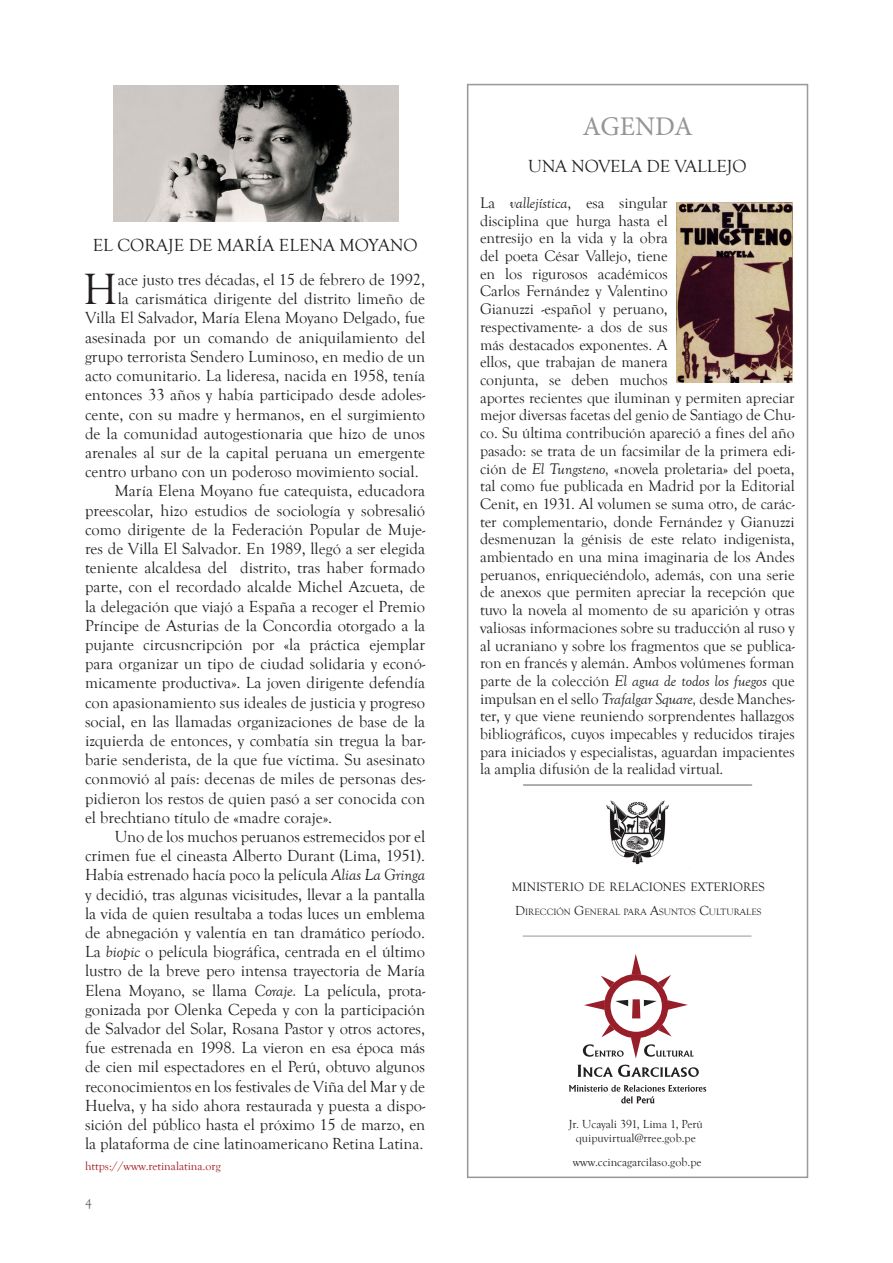
<style>
.page{position:relative;width:893px;height:1263px;background:#fff}
.page>*{position:absolute;margin:0;border:0;box-sizing:border-box;transform-origin:0 0}
.t1{font:45px "Goudy Old Style T";color:#231f20}
.t2{font:27px "Minion Pro";color:#939598}
.t3{font:18px "Goudy Old Style T";color:#231f20}
.t4{font:16.5px/19.2px "Goudy Old Style T";color:#231f20;text-align:justify}
.t5{font:15.75px/17.7px "Goudy Old Style T";letter-spacing:-.005em;color:#231f20}
.t6{font:13.5px "Goudy Old Style T";color:#6c6d70}
.t7{font:12.6px "Goudy Old Style T";color:#231f20}
.t8{font:12px "Goudy Old Style T";color:#231f20}
.t9{font:12px "Goudy Old Style T";color:#a1161a}
.t10{font:9.45px "Goudy Old Style T";color:#231f20}
.s1{font-style:italic}
.s2{font-size:13.5px}
</style>
<div class="page">
<svg style="left:467px;top:84px;width:341px;height:1094px"></svg>
<hr style="left:523px;top:784px;width:229px;height:1px;background:#939598">
<img style="left:586px;top:796px;width:102px;height:72px">
<hr style="left:523px;top:936px;width:228px;height:1px;background:#939598">
<svg style="left:583px;top:954px;width:111px;height:104px"></svg>
<svg style="left:577px;top:1065px;width:122px;height:12px"></svg>
<svg style="left:569px;top:1085px;width:137px;height:18px"></svg>
<hr style="left:523px;top:785px;width:229px;height:1px;background:#939598">
<img style="left:113px;top:85px;width:286px;height:136px">
<img style="left:676px;top:203px;width:116px;height:180px">
<p class="t3" style="left:93px;top:235px;width:326px">EL CORAJE DE MARÍA ELENA MOYANO</p>
<p class="t1" style="left:83px;top:265px;width:36px">H</p>
<p class="t4" style="left:118px;top:270px;width:309px">ace justo tres décadas, el 15 de febrero de 1992,</p>
<p class="t4" style="left:118px;top:290px;width:309px">la carismática dirigente del distrito limeño de</p>
<p class="t4" style="left:85px;top:309px;width:342px">Villa El Salvador, María Elena Moyano Delgado, fue</p>
<p class="t4" style="left:85px;top:328px;width:342px">asesinada por un comando de aniquilamiento del</p>
<p class="t4" style="left:85px;top:347px;width:342px">grupo terrorista Sendero Luminoso, en medio de un</p>
<p class="t4" style="left:85px;top:366px;width:342px">acto comunitario. La lideresa, nacida en 1958, tenía</p>
<p class="t4" style="left:85px;top:386px;width:342px">entonces 33 años y había participado desde adoles-</p>
<p class="t4" style="left:85px;top:405px;width:342px">cente, con su madre y hermanos, en el surgimiento</p>
<p class="t4" style="left:85px;top:424px;width:342px">de la comunidad autogestionaria que hizo de unos</p>
<p class="t4" style="left:85px;top:443px;width:342px">arenales al sur de la capital peruana un emergente</p>
<p class="t4" style="left:85px;top:462px;width:335px">centro urbano con un poderoso movimiento social.</p>
<p class="t4" style="left:85px;top:482px;width:342px;text-indent:30px">María Elena Moyano fue catequista, educadora preescolar, hizo estudios de sociología y sobresalió como dirigente de la Federación Popular de Muje&shy;res de Villa El Salvador. En 1989, llegó a ser elegida teniente alcaldesa del distrito, tras haber formado parte, con el recordado alcalde Michel Azcueta, de la delegación que viajó a España a recoger el Premio Príncipe de Asturias de la Concordia otorgado a la pujante circusncripción por «la práctica ejemplar para organizar un tipo de ciudad solidaria y econó&shy;micamente productiva». La joven dirigente defendía con apasionamiento sus ideales de justicia y progreso social, en las llamadas organizaciones de base de la izquierda de entonces, y combatía sin tregua la bar&shy;barie senderista, de la que fue víctima. Su asesinato conmovió al país: decenas de miles de personas des&shy;pidieron los restos de quien pasó a ser conocida con el brechtiano título de «madre coraje».</p>
<p class="t4" style="left:85px;top:827px;width:342px;text-indent:30px">Uno de los muchos peruanos estremecidos por el crimen fue el cineasta Alberto Durant (Lima, 1951).<br>Había estrenado hacía poco la película <span class="s1">Alias La Gringa </span>y decidió, tras algunas vicisitudes, llevar a la pantalla la vida de quien resultaba a todas luces un emblema de abnegación y valentía en tan dramático período.<br>La <span class="s1">biopic</span> o película biográfica, centrada en el último lustro de la breve pero intensa trayectoria de María Elena Moyano, se llama <span class="s1">Coraje.</span> La película, prota&shy;gonizada por Olenka Cepeda y con la participación de Salvador del Solar, Rosana Pastor y otros actores, fue estrenada en 1998. La vieron en esa época más de cien mil espectadores en el Perú, obtuvo algunos reconocimientos en los festivales de Viña del Mar y de Huelva, y ha sido ahora restaurada y puesta a dispo&shy;sición del público hasta el próximo 15 de marzo, en la plataforma de cine latinoamericano Retina Latina.</p>
<p class="t9" style="left:85px;top:1160px;width:137px">https://www.retinalatina.org</p>
<p class="t6" style="left:85px;top:1196px;width:8px">4</p>
<p class="t2" style="left:582px;top:108px;width:112px">AGENDA</p>
<p class="t3" style="left:528px;top:157px;width:220px">UNA NOVELA DE VALLEJO</p>
<p class="t5" style="left:480px;top:194px;width:316px">La <span class="s1">vallejística</span>, esa singular<br>disciplina que hurga hasta el<br>entresijo en la vida y la obra<br>del poeta César Vallejo, tiene<br>en los rigurosos académicos<br>Carlos Fernández y Valentino<br>Gianuzzi -español y peruano,<br>respectivamente- a dos de sus<br>más destacados exponentes. A<br>ellos, que trabajan de manera<br>conjunta, se deben muchos<br>aportes recientes que iluminan y permiten apreciar mejor diversas facetas del genio de Santiago de Chu&shy;co. Su última contribución apareció a fines del año pasado: se trata de un facsimilar de la primera edi&shy;ción de <span class="s1">El Tungsteno,</span> «novela proletaria» del poeta, tal como fue publicada en Madrid por la Editorial Cenit, en 1931. Al volumen se suma otro, de carác&shy;ter complementario, donde Fernández y Gianuzzi desmenuzan la génisis de este relato indigenista, ambientado en una mina imaginaria de los Andes peruanos, enriqueciéndolo, además, con una serie de anexos que permiten apreciar la recepción que tuvo la novela al momento de su aparición y otras valiosas informaciones sobre su traducción al ruso y al ucraniano y sobre los fragmentos que se publica&shy;ron en francés y alemán. Ambos volúmenes forman parte de la colección <span class="s1">El agua de todos los fuegos</span> que impulsan en el sello <span class="s1">Trafalgar Square,</span> desde Manches&shy;ter, y que viene reuniendo sorprendentes hallazgos bibliográficos, cuyos impecables y reducidos tirajes para iniciados y especialistas, aguardan impacientes la amplia difusión de la realidad virtual.</p>
<p class="t7" style="left:512px;top:880px;width:255px">MINISTERIO DE RELACIONES EXTERIORES</p>
<p class="t10" style="left:515px;top:906px;width:248px"><span class="s2">D</span>IRECCIÓN <span class="s2">G</span>ENERAL PARA <span class="s2">A</span>SUNTOS <span class="s2">C</span>ULTURALES</p>
<p class="t8" style="left:569px;top:1117px;width:135px">Jr. Ucayali 391, Lima 1, Perú</p>
<p class="t8" style="left:576px;top:1132px;width:121px">quipuvirtual@rree.gob.pe</p>
<p class="t8" style="left:573px;top:1155px;width:130px">www.ccincagarcilaso.gob.pe</p>
</div>
